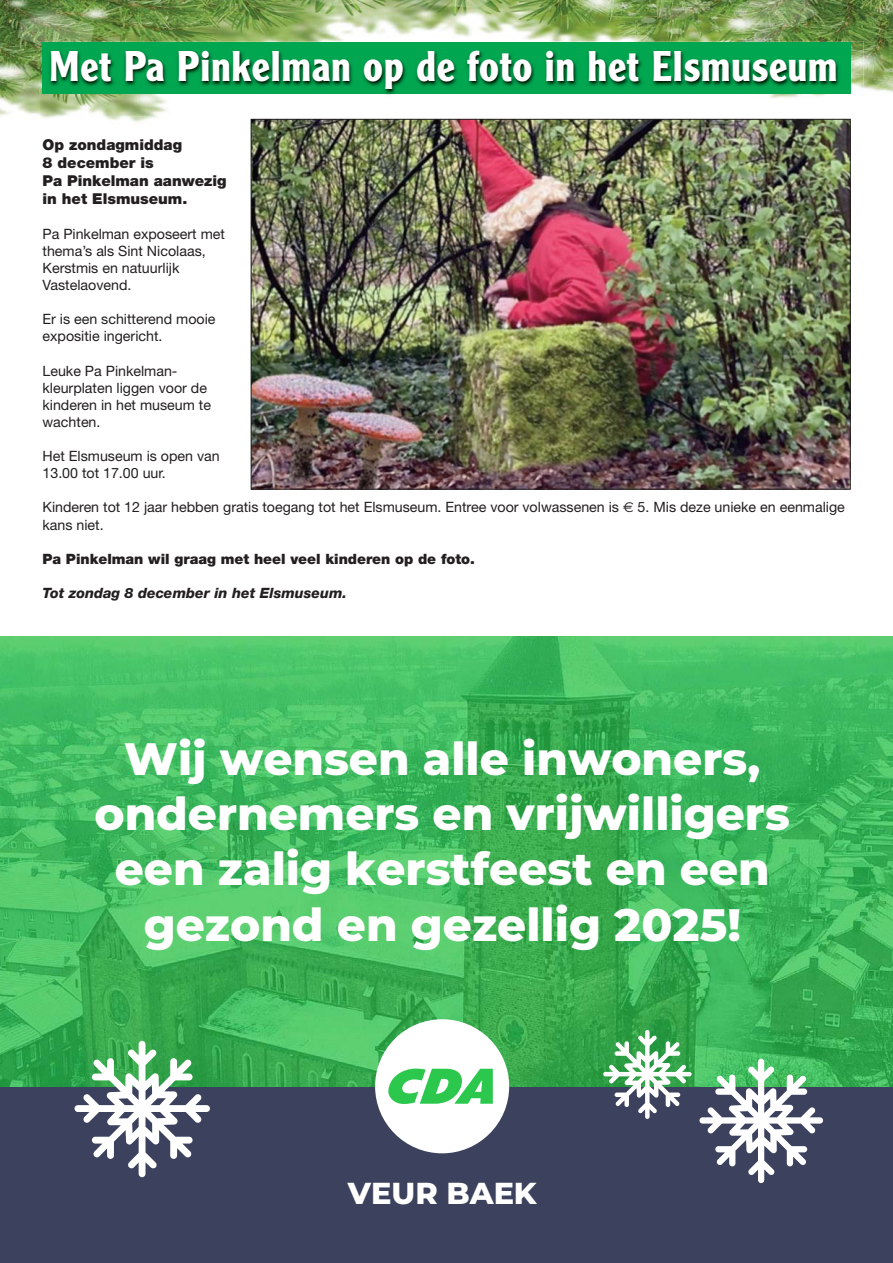
<style>
.page{position:relative;width:893px;height:1263px;background:#fff}
.page>*{position:absolute;margin:0;border:0;box-sizing:border-box;transform-origin:0 0}
.t1{font:800 45.45px/55.3px "Montserrat";color:#fff;text-align:center}
.t2{font:700 42px "Clearface Gothic LH";letter-spacing:.025em;color:#fff;scale:.92 1}
.t3{font:800 30.3px "Montserrat";color:#fff}
.t4{font:900 15px/18px "Helvetica Neue";color:#231f20}
.t5{font:14.25px/17.1px "Helvetica Neue";color:#231f20}
.t6{font:900 14.25px "Helvetica Neue";color:#231f20}
.t7{font:italic 800 14.25px "Helvetica Neue";color:#231f20}
.s1{font-family:"Euro Sans"}
</style>
<div class="page">
<img style="left:0;top:0;width:893px;height:127px">
<img style="left:40px;top:41px;width:823px;height:75px">
<img style="left:43px;top:43px;width:807px;height:51px">
<img style="left:0;top:637px;width:892px;height:450px">
<div style="left:0;top:1087px;width:893px;height:176px;background:#3c415d"></div>
<svg style="left:375px;top:1019px;width:134px;height:134px"></svg>
<svg style="left:74px;top:1041px;width:136px;height:136px"></svg>
<svg style="left:603px;top:1030px;width:89px;height:89px"></svg>
<svg style="left:699px;top:1059px;width:124px;height:124px"></svg>
<img style="left:253px;top:121px;width:595px;height:366px">
<h2 class="t2" style="left:49px;top:51px;width:858px">Met Pa Pinkelman op de foto in het Elsmuseum</h2>
<p class="t4" style="left:43px;top:137px;width:186px">Op zondagmiddag<br>8 december is<br>Pa Pinkelman aanwezig in het Elsmuseum.</p>
<p class="t5" style="left:43px;top:227px;width:184px">Pa Pinkelman exposeert met thema’s als Sint Nicolaas,<br>Kerstmis en natuurlijk<br>Vastelaovend.</p>
<p class="t5" style="left:43px;top:312px;width:174px">Er is een schitterend mooie expositie ingericht.</p>
<p class="t5" style="left:43px;top:363px;width:170px">Leuke Pa Pinkelman&shy;kleurplaten liggen voor de kinderen in het museum te wachten.</p>
<p class="t5" style="left:43px;top:449px;width:179px">Het Elsmuseum is open van<br>13.00 tot 17.00 uur.</p>
<p class="t5" style="left:43px;top:500px;width:804px">Kinderen tot 12 jaar hebben gratis toegang tot het Elsmuseum. Entree voor volwassenen is <span class="s1">€</span> 5. Mis deze unieke en eenmalige kans niet.</p>
<p class="t6" style="left:43px;top:554px;width:434px">Pa Pinkelman wil graag met heel veel kinderen op de foto.</p>
<p class="t7" style="left:43px;top:588px;width:306px">Tot zondag 8 december in het Elsmuseum.</p>
<h1 class="t1" style="left:94px;top:735px;width:697px">Wij wensen alle inwoners, ondernemers en vrijwilligers een zalig kerstfeest en een gezond en gezellig 2025!</h1>
<h3 class="t3" style="left:348px;top:1181px;width:190px">VEUR BAEK</h3>
</div>
